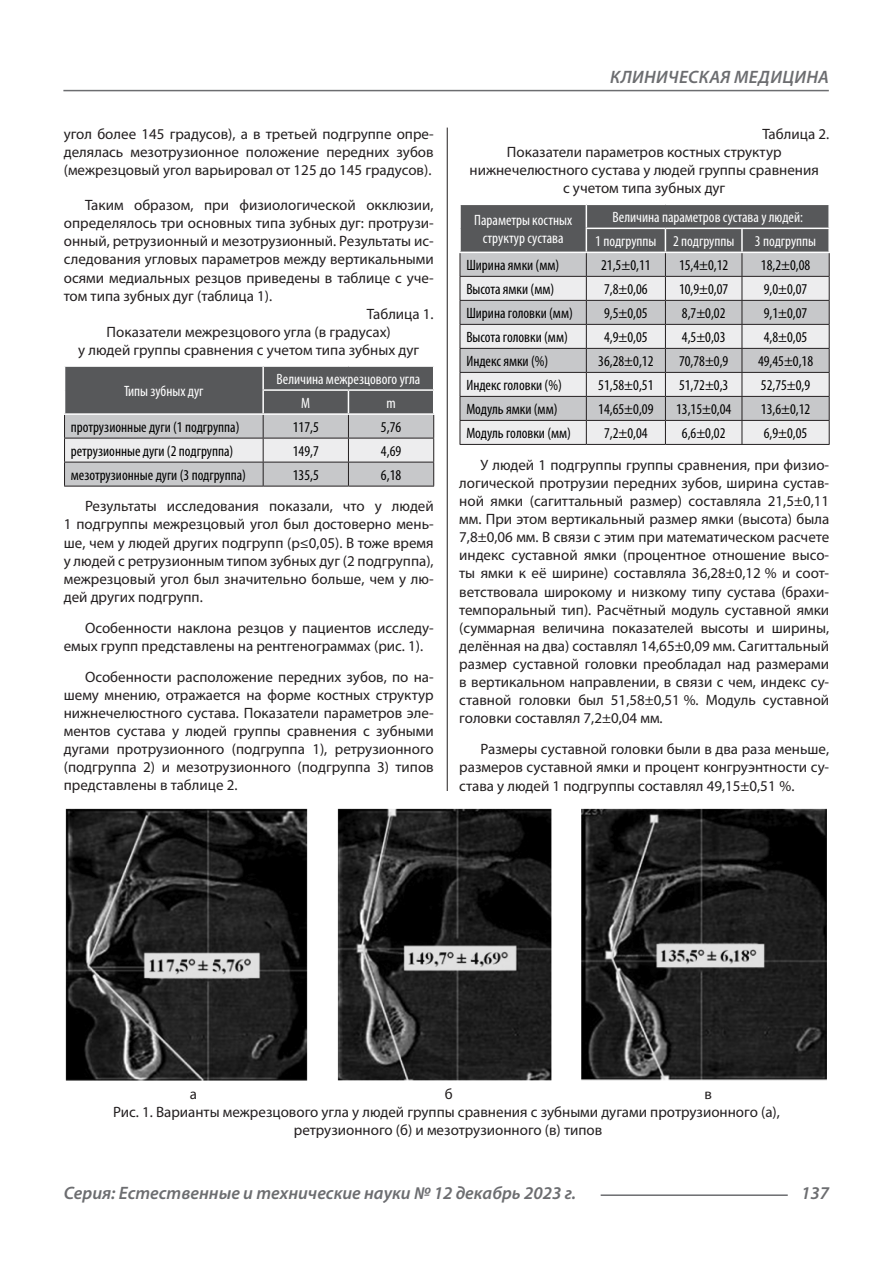
<style>
.page{position:relative;width:893px;height:1263px;background:#fff}
.page>*{position:absolute;margin:0;border:0;box-sizing:border-box;transform-origin:0 0}
.t1{font:italic 600 18px "Myriad Pro";color:#6c6d70}
.t2{font:italic 600 18px "Myriad Pro";letter-spacing:.02em;color:#6c6d70}
.Статья_текст{font:15px/18.1px "Myriad Pro";color:#231f20;text-align:justify}
.Таблица_Строка{font:condensed 15px "Myriad Pro";color:#000}
.Таблица_Строка-2{font:condensed 15px/18px "Myriad Pro";color:#fff;text-align:center}
</style>
<div class="page">
<hr style="left:447px;top:128px;width:1px;height:1007px;background:#231f20">
<hr style="left:63px;top:90px;width:766px;height:1px;background:#6c6d70">
<hr style="left:601px;top:1194px;width:187px;height:2px;background:#6c6d70">
<hr style="left:64px;top:486px;width:199px;height:1px;background:#231f20">
<hr style="left:263px;top:486px;width:85px;height:1px;background:#231f20">
<hr style="left:348px;top:486px;width:86px;height:1px;background:#231f20">
<svg style="left:64px;top:366px;width:370px;height:120px;background:#a0a1a3"></svg>
<hr style="left:263px;top:413px;width:85px;height:2px;background:#fff">
<hr style="left:348px;top:413px;width:86px;height:2px;background:#fff">
<hr style="left:460px;top:444px;width:126px;height:1px;background:#231f20">
<hr style="left:586px;top:444px;width:79px;height:1px;background:#231f20">
<hr style="left:665px;top:444px;width:77px;height:1px;background:#231f20">
<hr style="left:742px;top:444px;width:88px;height:1px;background:#231f20">
<svg style="left:460px;top:204px;width:370px;height:240px;background:#babbbc"></svg>
<hr style="left:742px;top:228px;width:88px;height:1px;background:#fff">
<hr style="left:741px;top:229px;width:2px;height:23px;background:#fff">
<hr style="left:828px;top:229px;width:2px;height:23px;background:#fff">
<hr style="left:586px;top:252px;width:79px;height:1px;background:#fff">
<hr style="left:665px;top:252px;width:77px;height:1px;background:#fff">
<hr style="left:742px;top:252px;width:88px;height:1px;background:#fff">
<div style="left:440px;top:791px;width:13px;height:17px;background:#fff"></div>
<img style="left:66px;top:808px;width:761px;height:273px">
<p class="Статья_текст" style="left:64px;top:124px;width:371px">угол более 145 градусов), а в третьей подгруппе опре&shy;делялась мезотрузионное положение передних зубов (межрезцовый угол варьировал от 125 до 145 градусов).</p>
<p class="Статья_текст" style="left:64px;top:196px;width:371px;text-indent:21px">Таким образом, при физиологической окклюзии, определялось три основных типа зубных дуг: протрузи&shy;онный, ретрузионный и мезотрузионный. Результаты ис&shy;следования угловых параметров между вертикальными осями медиальных резцов приведены в таблице с уче&shy;том типа зубных дуг (таблица 1).</p>
<p class="Статья_текст" style="left:367px;top:304px;width:68px">Таблица 1.</p>
<p class="Статья_текст" style="left:78px;top:322px;width:342px;text-align:center">Показатели межрезцового угла (в градусах)<br>у людей группы сравнения с учетом типа зубных дуг</p>
<p class="Таблица_Строка-2" style="left:124px;top:382px;width:81px">Типы зубных дуг</p>
<p class="Таблица_Строка-2" style="left:277px;top:370px;width:145px">Величина межрезцового угла</p>
<p class="Таблица_Строка-2" style="left:301px;top:394px;width:10px">M</p>
<p class="Таблица_Строка-2" style="left:386px;top:394px;width:11px">m</p>
<p class="Таблица_Строка" style="left:71px;top:418px;width:170px">протрузионные дуги (1 подгруппа)</p>
<p class="Таблица_Строка" style="left:293px;top:418px;width:28px">117,5</p>
<p class="Таблица_Строка" style="left:381px;top:418px;width:22px">5,76</p>
<p class="Таблица_Строка" style="left:71px;top:442px;width:164px">ретрузионные дуги (2 подгруппа)</p>
<p class="Таблица_Строка" style="left:293px;top:442px;width:28px">149,7</p>
<p class="Таблица_Строка" style="left:381px;top:442px;width:22px">4,69</p>
<p class="Таблица_Строка" style="left:71px;top:466px;width:177px">мезотрузионные дуги (3 подгруппа)</p>
<p class="Таблица_Строка" style="left:293px;top:466px;width:28px">135,5</p>
<p class="Таблица_Строка" style="left:381px;top:466px;width:22px">6,18</p>
<p class="Статья_текст" style="left:64px;top:497px;width:371px;text-indent:21px">Результаты исследования показали, что у людей 1 подгруппы межрезцовый угол был достоверно мень&shy;ше, чем у людей других подгрупп (р≤0,05). В тоже время у людей с ретрузионным типом зубных дуг (2 подгруппа), межрезцовый угол был значительно больше, чем у лю&shy;дей других подгрупп.</p>
<p class="Статья_текст" style="left:64px;top:618px;width:371px;text-indent:21px">Особенности наклона резцов у пациентов исследу&shy;емых групп представлены на рентгенограммах (рис. 1).</p>
<p class="Статья_текст" style="left:64px;top:667px;width:371px;text-indent:21px">Особенности расположение передних зубов, по на&shy;шему мнению, отражается на форме костных структур нижнечелюстного сустава. Показатели параметров эле&shy;ментов сустава у людей группы сравнения с зубными дугами протрузионного (подгруппа 1), ретрузионного (подгруппа 2) и мезотрузионного (подгруппа 3) типов представлены в таблице 2.</p>
<p class="t2" style="left:610px;top:66px;width:220px">КЛИНИЧЕСКАЯ МЕДИЦИНА</p>
<p class="Статья_текст" style="left:762px;top:124px;width:68px">Таблица 2.</p>
<p class="Статья_текст" style="left:470px;top:143px;width:351px;text-align:center">Показатели параметров костных структур нижнечелюстного сустава у людей группы сравнения с учетом типа зубных дуг</p>
<p class="Таблица_Строка-2" style="left:474px;top:211px;width:99px">Параметры костных структур сустава</p>
<p class="Таблица_Строка-2" style="left:613px;top:208px;width:192px">Величина параметров сустава у людей:</p>
<p class="Таблица_Строка-2" style="left:595px;top:232px;width:63px">1 подгруппы</p>
<p class="Таблица_Строка-2" style="left:673px;top:232px;width:63px">2 подгруппы</p>
<p class="Таблица_Строка-2" style="left:755px;top:232px;width:63px">3 подгруппы</p>
<p class="Таблица_Строка" style="left:466px;top:256px;width:94px">Ширина ямки (мм)</p>
<p class="Таблица_Строка" style="left:601px;top:256px;width:51px">21,5±0,11</p>
<p class="Таблица_Строка" style="left:679px;top:256px;width:51px">15,4±0,12</p>
<p class="Таблица_Строка" style="left:761px;top:256px;width:51px">18,2±0,08</p>
<p class="Таблица_Строка" style="left:466px;top:280px;width:89px">Высота ямки (мм)</p>
<p class="Таблица_Строка" style="left:604px;top:280px;width:45px">7,8±0,06</p>
<p class="Таблица_Строка" style="left:679px;top:280px;width:51px">10,9±0,07</p>
<p class="Таблица_Строка" style="left:764px;top:280px;width:45px">9,0±0,07</p>
<p class="Таблица_Строка" style="left:466px;top:304px;width:108px">Ширина головки (мм)</p>
<p class="Таблица_Строка" style="left:604px;top:304px;width:45px">9,5±0,05</p>
<p class="Таблица_Строка" style="left:682px;top:304px;width:45px">8,7±0,02</p>
<p class="Таблица_Строка" style="left:764px;top:304px;width:45px">9,1±0,07</p>
<p class="Таблица_Строка" style="left:466px;top:328px;width:103px">Высота головки (мм)</p>
<p class="Таблица_Строка" style="left:604px;top:328px;width:45px">4,9±0,05</p>
<p class="Таблица_Строка" style="left:682px;top:328px;width:45px">4,5±0,03</p>
<p class="Таблица_Строка" style="left:764px;top:328px;width:45px">4,8±0,05</p>
<p class="Таблица_Строка" style="left:466px;top:352px;width:83px">Индекс ямки (%)</p>
<p class="Таблица_Строка" style="left:598px;top:352px;width:57px">36,28±0,12</p>
<p class="Таблица_Строка" style="left:679px;top:352px;width:51px">70,78±0,9</p>
<p class="Таблица_Строка" style="left:758px;top:352px;width:57px">49,45±0,18</p>
<p class="Таблица_Строка" style="left:466px;top:376px;width:97px">Индекс головки (%)</p>
<p class="Таблица_Строка" style="left:598px;top:376px;width:57px">51,58±0,51</p>
<p class="Таблица_Строка" style="left:679px;top:376px;width:51px">51,72±0,3</p>
<p class="Таблица_Строка" style="left:761px;top:376px;width:51px">52,75±0,9</p>
<p class="Таблица_Строка" style="left:466px;top:400px;width:93px">Модуль ямки (мм)</p>
<p class="Таблица_Строка" style="left:598px;top:400px;width:57px">14,65±0,09</p>
<p class="Таблица_Строка" style="left:676px;top:400px;width:57px">13,15±0,04</p>
<p class="Таблица_Строка" style="left:761px;top:400px;width:51px">13,6±0,12</p>
<p class="Таблица_Строка" style="left:466px;top:424px;width:106px">Модуль головки (мм)</p>
<p class="Таблица_Строка" style="left:604px;top:424px;width:45px">7,2±0,04</p>
<p class="Таблица_Строка" style="left:682px;top:424px;width:45px">6,6±0,02</p>
<p class="Таблица_Строка" style="left:764px;top:424px;width:45px">6,9±0,05</p>
<p class="Статья_текст" style="left:459px;top:455px;width:371px;text-indent:21px">У людей 1 подгруппы группы сравнения, при физио&shy;логической протрузии передних зубов, ширина сустав&shy;ной ямки (сагиттальный размер) составляла 21,5±0,11 мм. При этом вертикальный размер ямки (высота) была 7,8±0,06 мм. В связи с этим при математическом расчете индекс суставной ямки (процентное отношение высо&shy;ты ямки к её ширине) составляла 36,28±0,12 % и соот&shy;ветствовала широкому и низкому типу сустава (брахи&shy;темпоральный тип). Расчётный модуль суставной ямки (суммарная величина показателей высоты и ширины, делённая на два) составлял 14,65±0,09 мм. Сагиттальный размер суставной головки преобладал над размерами в вертикальном направлении, в связи с чем, индекс су&shy;ставной головки был 51,58±0,51 %. Модуль суставной головки составлял 7,2±0,04 мм.</p>
<p class="Статья_текст" style="left:459px;top:740px;width:371px;text-indent:21px">Размеры суставной головки были в два раза меньше, размеров суставной ямки и процент конгруэнтности су&shy;става у людей 1 подгруппы составлял 49,15±0,51 %.</p>
<p class="Статья_текст" style="left:190px;top:1085px;width:9px">а</p>
<p class="Статья_текст" style="left:445px;top:1085px;width:9px">б</p>
<p class="Статья_текст" style="left:704px;top:1085px;width:9px">в</p>
<p class="Статья_текст" style="left:113px;top:1103px;width:668px;text-align:center">Рис. 1. Варианты межрезцового угла у людей группы сравнения с зубными дугами протрузионного (а), ретрузионного (б) и мезотрузионного (в) типов</p>
<p class="t1" style="left:64px;top:1182px;width:514px">Серия: Естественные и технические науки № 12 декабрь 2023 г.</p>
<p class="t1" style="left:801px;top:1182px;width:30px">137</p>
</div>
